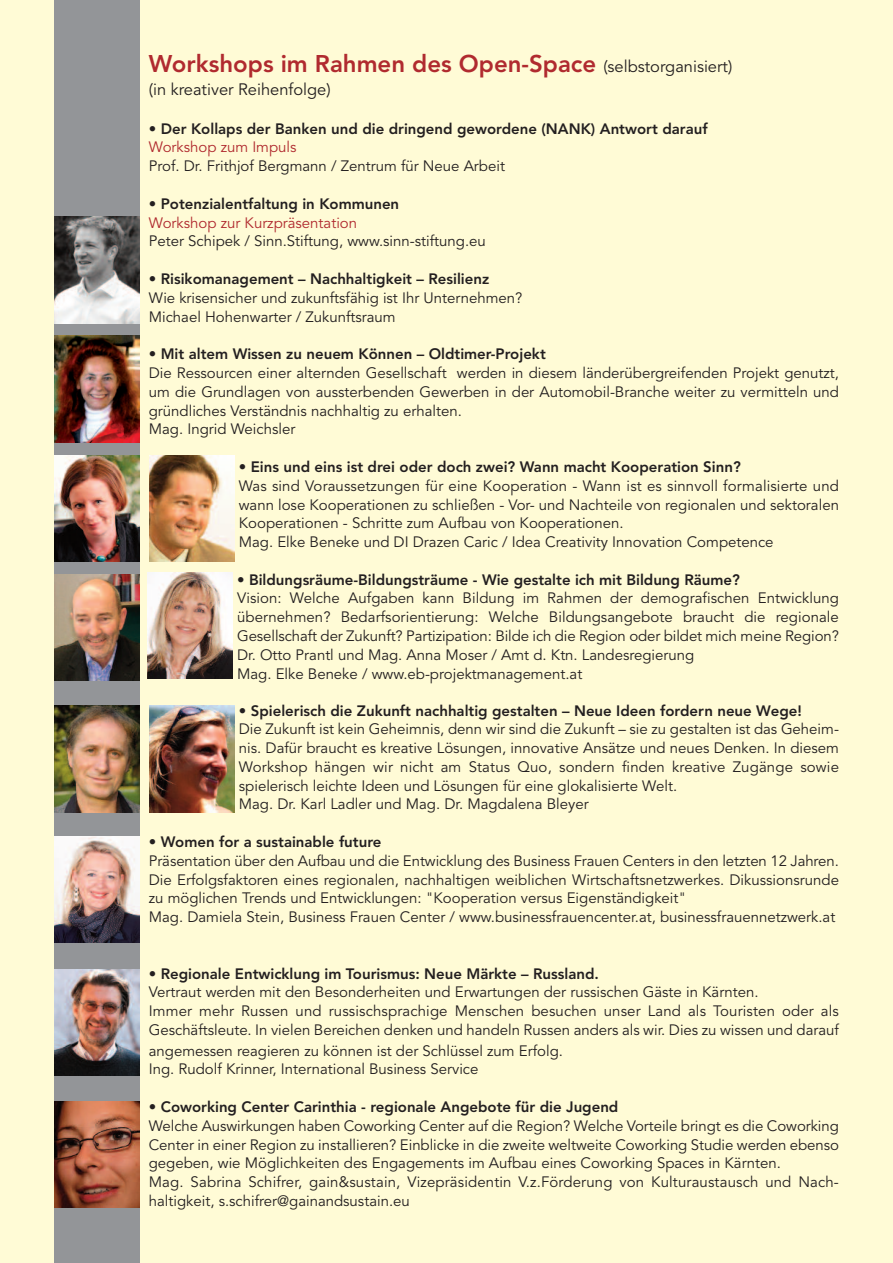
<style>
.page{position:relative;width:893px;height:1263px;background:#fffbd6}
.page>*{position:absolute;margin:0;border:0;box-sizing:border-box;transform-origin:0 0}
.t1{font:800 24px "Avenir";color:#b02a2f}
.t2{font:16.5px "Avenir";color:#231f20}
.t3{font:15px/18.8px "Avenir";color:#231f20}
.t4{font:800 15px "Avenir";color:#231f20}
.t5{font:15px "Avenir";color:#b02a2f}
.s1{font-weight:400;font-size:16.5px;color:#231f20}
.s2{font-family:"Koz Min Pr 6 N";font-weight:500}
</style>
<div class="page">
<div style="left:54px;top:0;width:85px;height:1263px;background:#939598"></div>
<img style="left:54px;top:336px;width:85px;height:106px">
<img style="left:54px;top:455px;width:85px;height:106px">
<img style="left:149px;top:455px;width:85px;height:106px">
<img style="left:54px;top:574px;width:85px;height:106px">
<img style="left:148px;top:572px;width:85px;height:107px">
<img style="left:55px;top:706px;width:84px;height:106px">
<img style="left:149px;top:706px;width:85px;height:106px">
<img style="left:54px;top:836px;width:85px;height:106px">
<img style="left:54px;top:969px;width:85px;height:107px">
<img style="left:54px;top:1101px;width:85px;height:106px">
<img style="left:54px;top:217px;width:85px;height:106px">
<h1 class="t1" style="left:149px;top:54px;width:585px">Workshops im Rahmen des Open-Space <span class="s1">(selbstorganisiert)</span></h1>
<p class="t2" style="left:149px;top:83px;width:183px">(in kreativer Reihenfolge)</p>
<p class="t4" style="left:149px;top:122px;width:560px">• Der Kollaps der Banken und die dringend gewordene (NANK) Antwort darauf</p>
<p class="t5" style="left:149px;top:141px;width:149px">Workshop zum Impuls</p>
<p class="t3" style="left:149px;top:158px;width:358px">Prof. Dr. Frithjof Bergmann / Zentrum für Neue Arbeit</p>
<p class="t4" style="left:149px;top:197px;width:252px">• Potenzialentfaltung in Kommunen</p>
<p class="t5" style="left:149px;top:216px;width:210px">Workshop zur Kurzpräsentation</p>
<p class="t3" style="left:149px;top:233px;width:338px">Peter Schipek / Sinn.Stiftung, www.sinn-stiftung.eu</p>
<p class="t4" style="left:149px;top:273px;width:342px">• Risikomanagement – Nachhaltigkeit – Resilienz</p>
<p class="t3" style="left:149px;top:289px;width:375px">Wie krisensicher und zukunftsfähig ist Ihr Unternehmen?<br>Michael Hohenwarter / Zukunftsraum</p>
<p class="t4" style="left:149px;top:348px;width:398px">• Mit altem Wissen zu neuem Können – Oldtimer-Projekt</p>
<p class="t3" style="left:149px;top:365px;width:692px">Die Ressourcen einer alternden Gesellschaft werden in diesem länderübergreifenden Projekt genutzt, um die Grundlagen von aussterbenden Gewerben in der Automobil-Branche weiter zu vermitteln und gründliches Verständnis nachhaltig zu erhalten.<br>Mag. Ingrid Weichsler</p>
<p class="t4" style="left:239px;top:461px;width:503px">• Eins und eins ist drei oder doch zwei? Wann macht Kooperation Sinn?</p>
<p class="t3" style="left:239px;top:477px;width:602px">Was sind Voraussetzungen für eine Kooperation - Wann ist es sinnvoll formalisierte und wann lose Kooperationen zu schließen - Vor- und Nachteile von regionalen und sektoralen Kooperationen - Schritte zum Aufbau von Kooperationen.<br>Mag. Elke Beneke und DI Drazen Caric / Idea Creativity Innovation Competence</p>
<p class="t4" style="left:237px;top:573px;width:504px">• Bildungsräume-Bildungsträume - Wie gestalte ich mit Bildung Räume?</p>
<p class="t3" style="left:237px;top:590px;width:603px">Vision: Welche Aufgaben kann Bildung im Rahmen der demografischen Entwicklung übernehmen? Bedarfsorientierung: Welche Bildungsangebote braucht die regionale Gesellschaft der Zukunft? Partizipation: Bilde ich die Region oder bildet mich meine Region?<br>Dr. Otto Prantl und Mag. Anna Moser / Amt d. Ktn. Landesregierung<br>Mag. Elke Beneke / www.eb-projektmanagement.at</p>
<p class="t4" style="left:239px;top:705px;width:564px">• Spielerisch die Zukunft nachhaltig gestalten – Neue Ideen fordern neue Wege!</p>
<p class="t3" style="left:239px;top:721px;width:602px">Die Zukunft ist kein Geheimnis, denn wir sind die Zukunft – sie zu gestalten ist das Geheim&shy;nis. Dafür braucht es kreative Lösungen, innovative Ansätze und neues Denken. In diesem Workshop hängen wir nicht am Status Quo, sondern finden kreative Zugänge sowie spielerisch leichte Ideen und Lösungen für eine glokalisierte Welt.<br>Mag. Dr. Karl Ladler und Mag. Dr. Magdalena Bleyer</p>
<p class="t4" style="left:149px;top:836px;width:234px">• Women for a sustainable future</p>
<p class="t3" style="left:149px;top:852px;width:692px">Präsentation über den Aufbau und die Entwicklung des Business Frauen Centers in den letzten 12 Jahren.<br>Die Erfolgsfaktoren eines regionalen, nachhaltigen weiblichen Wirtschaftsnetzwerkes. Dikussionsrunde zu möglichen Trends und Entwicklungen: "Kooperation versus Eigenständigkeit"<br>Mag. Damiela Stein, Business Frauen Center / www.businessfrauencenter.at, businessfrauennetzwerk.at</p>
<p class="t4" style="left:149px;top:967px;width:452px">• Regionale Entwicklung im Tourismus: Neue Märkte – Russland.</p>
<p class="t3" style="left:149px;top:984px;width:692px">Vertraut werden mit den Besonderheiten und Erwartungen der russischen Gäste in Kärnten.<br>Immer mehr Russen und russischsprachige Menschen besuchen unser Land als Touristen oder als<br>Geschäftsleute. In vielen Bereichen denken und handeln Russen anders als wir. Dies zu wissen und darauf</p>
<p class="t3" style="left:149px;top:1042px;width:416px">angemessen reagieren zu können ist der Schlu<span class="s2">̈</span>ssel zum Erfolg.<br>Ing. Rudolf Krinner, International Business Service</p>
<p class="t4" style="left:149px;top:1101px;width:471px">• Coworking Center Carinthia - regionale Angebote für die Jugend</p>
<p class="t3" style="left:149px;top:1117px;width:692px">Welche Auswirkungen haben Coworking Center auf die Region? Welche Vorteile bringt es die Coworking Center in einer Region zu installieren? Einblicke in die zweite weltweite Coworking Studie werden ebenso gegeben, wie Möglichkeiten des Engagements im Aufbau eines Coworking Spaces in Kärnten.<br>Mag. Sabrina Schifrer, gain&amp;sustain, Vizepräsidentin V.z.Förderung von Kulturaustausch und Nach&shy;haltigkeit, s.schifrer@gainandsustain.eu</p>
</div>
